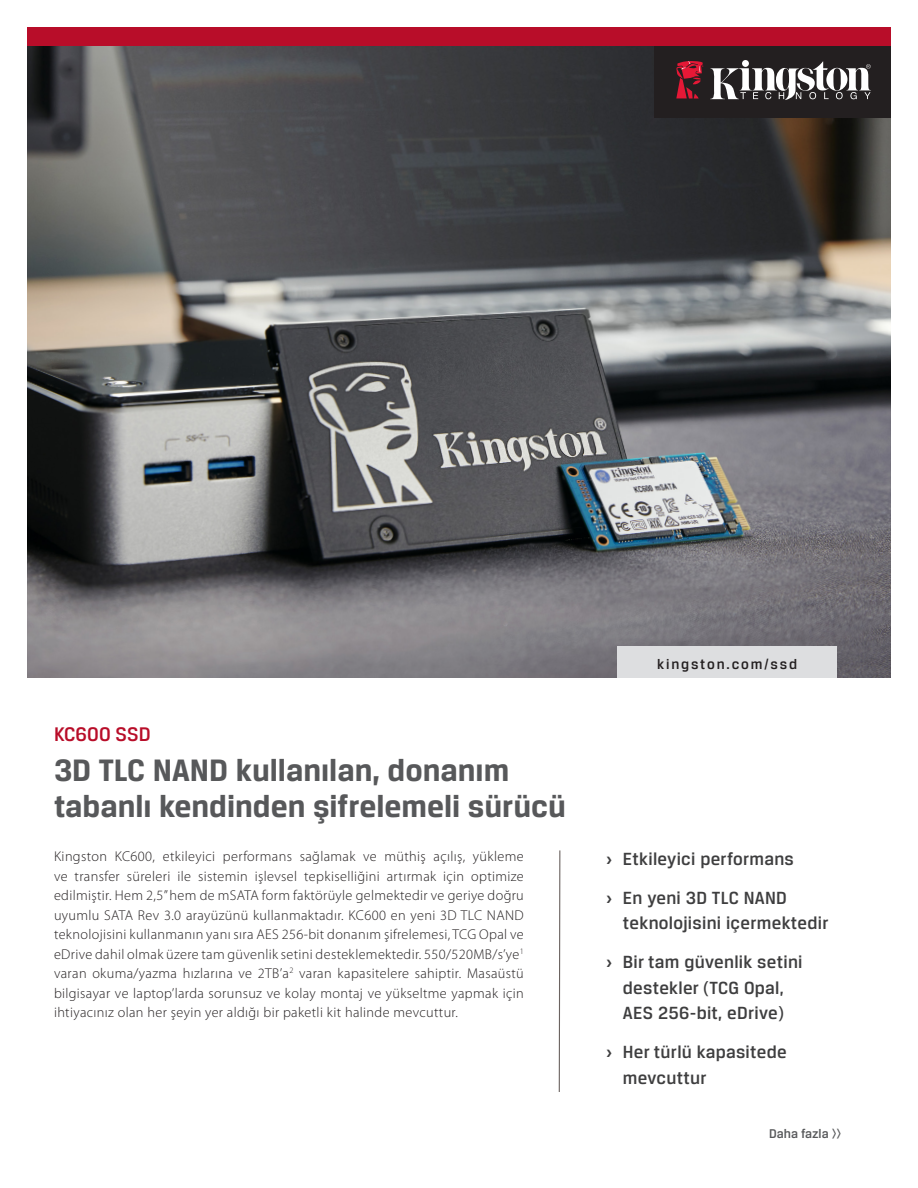
<style>
.page{position:relative;width:918px;height:1188px;background:#fff}
.page>*{position:absolute;margin:0;border:0;box-sizing:border-box;transform-origin:0 0}
.Main_Headline__image{font:700 33px/36px "Breuer Text";color:#57585a}
.Main_Headline__image-2{font:500 21px "Breuer Text";color:#b80d29}
.t1{font:500 18.75px/25.5px "Breuer Text";letter-spacing:.015em;color:#3e3e3f}
.Side_Bar_Header2{font:500 15px "Breuer Text";letter-spacing:.12em;color:#231f20}
.Body_Copy_Block{font:300 14.25px/19.5px "Myriad Pro";letter-spacing:.025em;color:#231f20;text-align:justify}
.More_Text{font:500 13.5px "Breuer Text";color:#57585a}
.s1{font-weight:700}
</style>
<div class="page">
<img style="left:27px;top:46px;width:864px;height:632px">
<div style="left:27px;top:27px;width:864px;height:19px;background:#b80d29"></div>
<div style="left:655px;top:46px;width:236px;height:71px;background:#231f20"></div>
<svg style="left:710px;top:61px;width:161px;height:39px"></svg>
<svg style="left:676px;top:61px;width:28px;height:38px"></svg>
<svg style="left:558px;top:850px;width:3px;height:242px"></svg>
<div style="left:617px;top:646px;width:220px;height:32px;background:#dddee0"></div>
<p class="Main_Headline__image-2" style="left:54px;top:723px;width:98px">KC600 SSD</p>
<p class="Main_Headline__image" style="left:54px;top:751px;width:514px">3D TLC NAND kullanılan, donanım tabanlı kendinden şifrelemeli sürücü</p>
<p class="Body_Copy_Block" style="left:54px;top:847px;width:471px">Kingston KC600, etkileyici performans sağlamak ve müthiş açılış, yükleme ve transfer süreleri ile sistemin işlevsel tepkiselliğini artırmak için optimize edilmiştir. Hem 2,5” hem de mSATA form faktörüyle gelmektedir ve geriye doğru uyumlu SATA Rev 3.0 arayüzünü kullanmaktadır. KC600 en yeni 3D TLC NAND teknolojisini kullanmanın yanı sıra AES 256-bit donanım şifrelemesi, TCG Opal ve eDrive dahil olmak üzere tam güvenlik setini desteklemektedir. 550/520MB/s’ye<sup>1 </sup>varan okuma/yazma hızlarına ve 2TB’a<sup>2</sup> varan kapasitelere sahiptir. Masaüstü bilgisayar ve laptop’larda sorunsuz ve kolay montaj ve yükseltme yapmak için ihtiyacınız olan her şeyin yer aldığı bir paketli kit halinde mevcuttur.</p>
<p class="Side_Bar_Header2" style="left:657px;top:655px;width:141px">kingston.com/ssd</p>
<p class="t1" style="left:606px;top:845px;width:189px"><span class="s1">›</span> Etkileyici performans</p>
<p class="t1" style="left:623px;top:884px;width:207px;text-indent:-17px"><span class="s1">›</span> En yeni 3D TLC NAND teknolojisini içermektedir</p>
<p class="t1" style="left:606px;top:949px;width:198px;text-align:center"><span class="s1">›</span> Bir tam güvenlik setini destekler (TCG Opal,<br>AES 256-bit, eDrive)</p>
<p class="t1" style="left:623px;top:1039px;width:165px;text-indent:-17px"><span class="s1">›</span> Her türlü kapasitede mevcuttur</p>
<p class="More_Text" style="left:769px;top:1126px;width:74px">Daha fazla &gt;&gt;</p>
</div>
